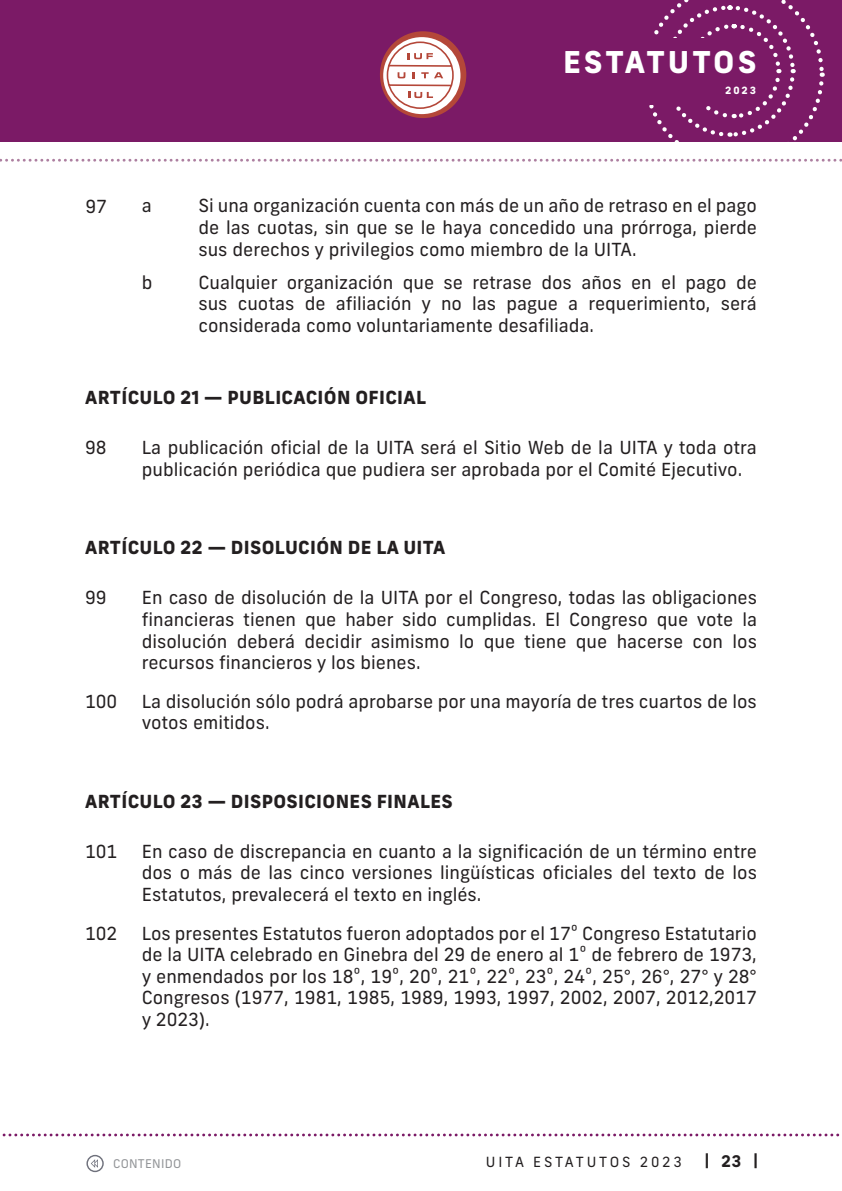
<style>
.page{position:relative;width:842px;height:1191px;background:#fff}
.page>*{position:absolute;margin:0;border:0;box-sizing:border-box;transform-origin:0 0}
.t1{font:800 30px "New Frank";letter-spacing:.095em;color:#fff}
.t2{font:18px/21.6px "New Frank";color:#231f20;text-align:justify}
.t3{font:800 18px "New Frank";letter-spacing:.02em;color:#231f20}
.t4{font:700 16px "New Frank";color:#231f20}
.t5{font:14px "New Frank";letter-spacing:.2em;color:#231f20}
.t6{font:12px "New Frank";letter-spacing:.02em;color:#939598}
.t7{font:800 10px "New Frank";color:#fff}
</style>
<div class="page">
<svg style="left:2px;top:1133px;width:838px;height:3px"></svg>
<svg style="left:86px;top:1154px;width:18px;height:18px"></svg>
<svg style="left:0;top:0;width:842px;height:162px;background:#903e7d"></svg>
<h1 class="t1" style="left:563px;top:43px;width:195px">ESTATUTOS</h1>
<p class="t7" style="left:725px;top:84px;width:33px">2023</p>
<p class="t2" style="left:85px;top:195px;width:23px">97</p>
<p class="t2" style="left:142px;top:195px;width:11px">a</p>
<p class="t2" style="left:198px;top:195px;width:560px">Si una organización cuenta con más de un año de retraso en el pago de las cuotas, sin que se le haya concedido una prórroga, pierde sus derechos y privilegios como miembro de la UITA.</p>
<p class="t2" style="left:142px;top:271px;width:12px">b</p>
<p class="t2" style="left:198px;top:271px;width:560px">Cualquier organización que se retrase dos años en el pago de sus cuotas de afiliación y no las pague a requerimiento, será considerada como voluntariamente desafiliada.</p>
<p class="t3" style="left:85px;top:386px;width:342px">ARTÍCULO 21 — PUBLICACIÓN OFICIAL</p>
<p class="t2" style="left:85px;top:437px;width:23px">98</p>
<p class="t2" style="left:142px;top:437px;width:617px">La publicación oficial de la UITA será el Sitio Web de la UITA y toda otra publicación periódica que pudiera ser aprobada por el Comité Ejecutivo.</p>
<p class="t3" style="left:85px;top:536px;width:362px">ARTÍCULO 22 — DISOLUCIÓN DE LA UITA</p>
<p class="t2" style="left:85px;top:587px;width:23px">99</p>
<p class="t2" style="left:142px;top:587px;width:617px">En caso de disolución de la UITA por el Congreso, todas las obligaciones financieras tienen que haber sido cumplidas. El Congreso que vote la disolución deberá decidir asimismo lo que tiene que hacerse con los recursos financieros y los bienes.</p>
<p class="t2" style="left:85px;top:690px;width:34px">100</p>
<p class="t2" style="left:142px;top:690px;width:617px">La disolución sólo podrá aprobarse por una mayoría de tres cuartos de los votos emitidos.</p>
<p class="t3" style="left:85px;top:789px;width:369px">ARTÍCULO 23 — DISPOSICIONES FINALES</p>
<p class="t2" style="left:85px;top:840px;width:34px">101</p>
<p class="t2" style="left:142px;top:840px;width:617px">En caso de discrepancia en cuanto a la significación de un término entre dos o más de las cinco versiones lingüísticas oficiales del texto de los Estatutos, prevalecerá el texto en inglés.</p>
<p class="t2" style="left:85px;top:922px;width:34px">102</p>
<p class="t2" style="left:142px;top:922px;width:617px">Los presentes Estatutos fueron adoptados por el 17º Congreso Estatutario de la UITA celebrado en Ginebra del 29 de enero al 1º de febrero de 1973, y enmendados por los 18º, 19º, 20º, 21º, 22º, 23º, 24º, 25°, 26°, 27° y 28° Congresos (1977, 1981, 1985, 1989, 1993, 1997, 2002, 2007, 2012,2017 y 2023).</p>
<p class="t6" style="left:113px;top:1156px;width:70px">CONTENIDO</p>
<p class="t5" style="left:486px;top:1153px;width:197px">UITA ESTATUTOS 2023</p>
<p class="t4" style="left:705px;top:1149px;width:55px">| 23 |</p>
</div>
